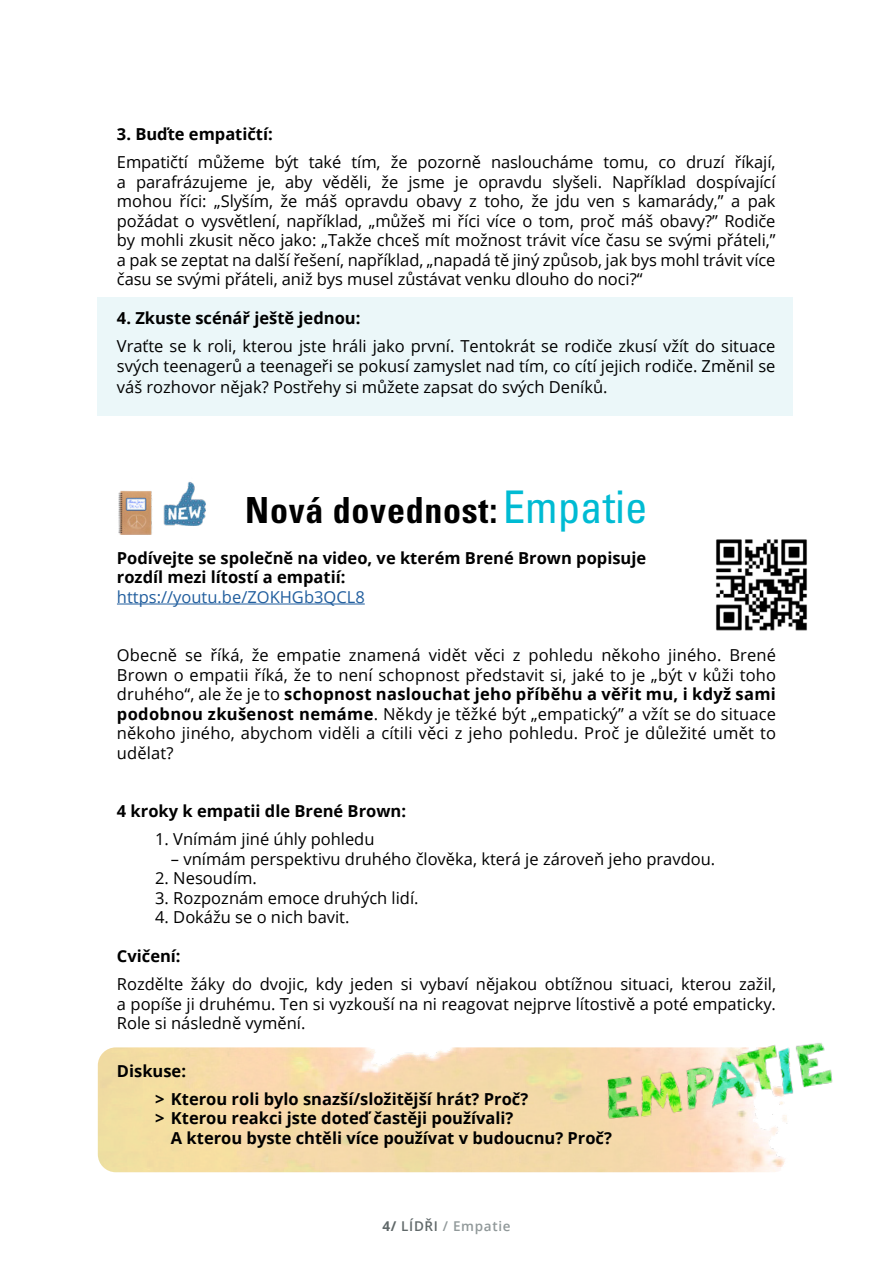
<style>
.page{position:relative;width:893px;height:1263px;background:#fff}
.page>*{position:absolute;margin:0;border:0;box-sizing:border-box;transform-origin:0 0}
.t1{font:700 condensed 36px "Univers CE";letter-spacing:.02em;color:#000}
.t2{font:16.5px/19.5px "Open Sans";color:#000;text-align:justify}
.t3{font:700 16.5px/19.5px "Open Sans";color:#000}
.t4{font:16.5px "Open Sans";color:#215e9e}
.t5{font:600 13.5px "Open Sans";letter-spacing:.05em;color:#91999a}
.s1{font-weight:400;font-size:45px;color:#00bbd3}
.s2{font-weight:700}
.s3{font-weight:700;color:#606869}
.s4{color:#606869}
</style>
<div class="page">
<div style="left:98px;top:298px;width:695px;height:118px;background:#ebf7f9"></div>
<img style="left:593px;top:1043px;width:240px;height:98px">
<img style="left:118px;top:490px;width:34px;height:45px">
<img style="left:163px;top:481px;width:43px;height:45px">
<img style="left:716px;top:539px;width:91px;height:92px">
<hr style="left:117px;top:604px;width:248px;height:1px;background:#215e9e">
<p class="t3" style="left:117px;top:124px;width:157px">3. Buďte empatičtí:</p>
<p class="t2" style="left:117px;top:152px;width:660px">Empatičtí můžeme být také tím, že pozorně nasloucháme tomu, co druzí říkají, a parafrázujeme je, aby věděli, že jsme je opravdu slyšeli. Například dospívající mohou říci: „Slyším, že máš opravdu obavy z toho, že jdu ven s kamarády,” a pak požádat o vysvětlení, například, „můžeš mi říci více o tom, proč máš obavy?” Rodiče by mohli zkusit něco jako: „Takže chceš mít možnost trávit více času se svými přáteli,” a pak se zeptat na další řešení, například, „napadá tě jiný způsob, jak bys mohl trávit více času se svými přáteli, aniž bys musel zůstávat venku dlouho do noci?“</p>
<p class="t3" style="left:117px;top:308px;width:245px">4. Zkuste scénář ještě jednou:</p>
<p class="t2" style="left:117px;top:336px;width:660px">Vraťte se k roli, kterou jste hráli jako první. Tentokrát se rodiče zkusí vžít do situace svých teenagerů a teenageři se pokusí zamyslet nad tím, co cítí jejich rodiče. Změnil se</p>
<p class="t2" style="left:117px;top:377px;width:492px">váš rozhovor nějak? Postřehy si můžete zapsat do svých Deníků.</p>
<h1 class="t1" style="left:245px;top:490px;width:404px">Nová dovednost:<span class="s1">Empatie</span></h1>
<p class="t3" style="left:117px;top:548px;width:531px">Podívejte se společně na video, ve kterém Brené Brown popisuje rozdíl mezi lítostí a empatií:</p>
<p class="t4" style="left:117px;top:585px;width:249px">https://youtu.be/ZOKHGb3QCL8</p>
<p class="t2" style="left:117px;top:645px;width:661px">Obecně se říká, že empatie znamená vidět věci z pohledu někoho jiného. Brené Brown o empatii říká, že to není schopnost představit si, jaké to je „být v kůži toho druhého“, ale že je to <span class="s2">schopnost naslouchat jeho příběhu a věřit mu, i když sami podobnou zkušenost nemáme</span>. Někdy je těžké být „empatický” a vžít se do situace někoho jiného, abychom viděli a cítili věci z jeho pohledu. Proč je důležité umět to udělat?</p>
<p class="t3" style="left:117px;top:801px;width:291px">4 kroky k empatii dle Brené Brown:</p>
<p class="t2" style="left:155px;top:829px;width:221px">1. Vnímám jiné úhly pohledu</p>
<p class="t2" style="left:171px;top:849px;width:546px">– vnímám perspektivu druhého člověka, která je zároveň jeho pravdou.</p>
<p class="t2" style="left:155px;top:868px;width:103px">2. Nesoudím.</p>
<p class="t2" style="left:155px;top:888px;width:265px">3. Rozpoznám emoce druhých lidí.</p>
<p class="t2" style="left:155px;top:907px;width:196px">4. Dokážu se o nich bavit.</p>
<p class="t3" style="left:117px;top:946px;width:65px">Cvičení:</p>
<p class="t2" style="left:117px;top:974px;width:661px">Rozdělte žáky do dvojic, kdy jeden si vybaví nějakou obtížnou situaci, kterou zažil, a popíše ji druhému. Ten si vyzkouší na ni reagovat nejprve lítostivě a poté empaticky.<br>Role si následně vymění.</p>
<p class="t3" style="left:155px;top:1056px;width:374px;line-height:28px;text-indent:-38px">Diskuse:<br>&gt; Kterou roli bylo snazší/složitější hrát? Proč?</p>
<p class="t3" style="left:171px;top:1108px;width:443px;text-indent:-16px">&gt; Kterou reakci jste doteď častěji používali?<br>A kterou byste chtěli více používat v budoucnu? Proč?</p>
<p class="t5" style="left:382px;top:1216px;width:130px"><span class="s3">4/</span> <span class="s4">LÍDŘI</span> / Empatie</p>
</div>
